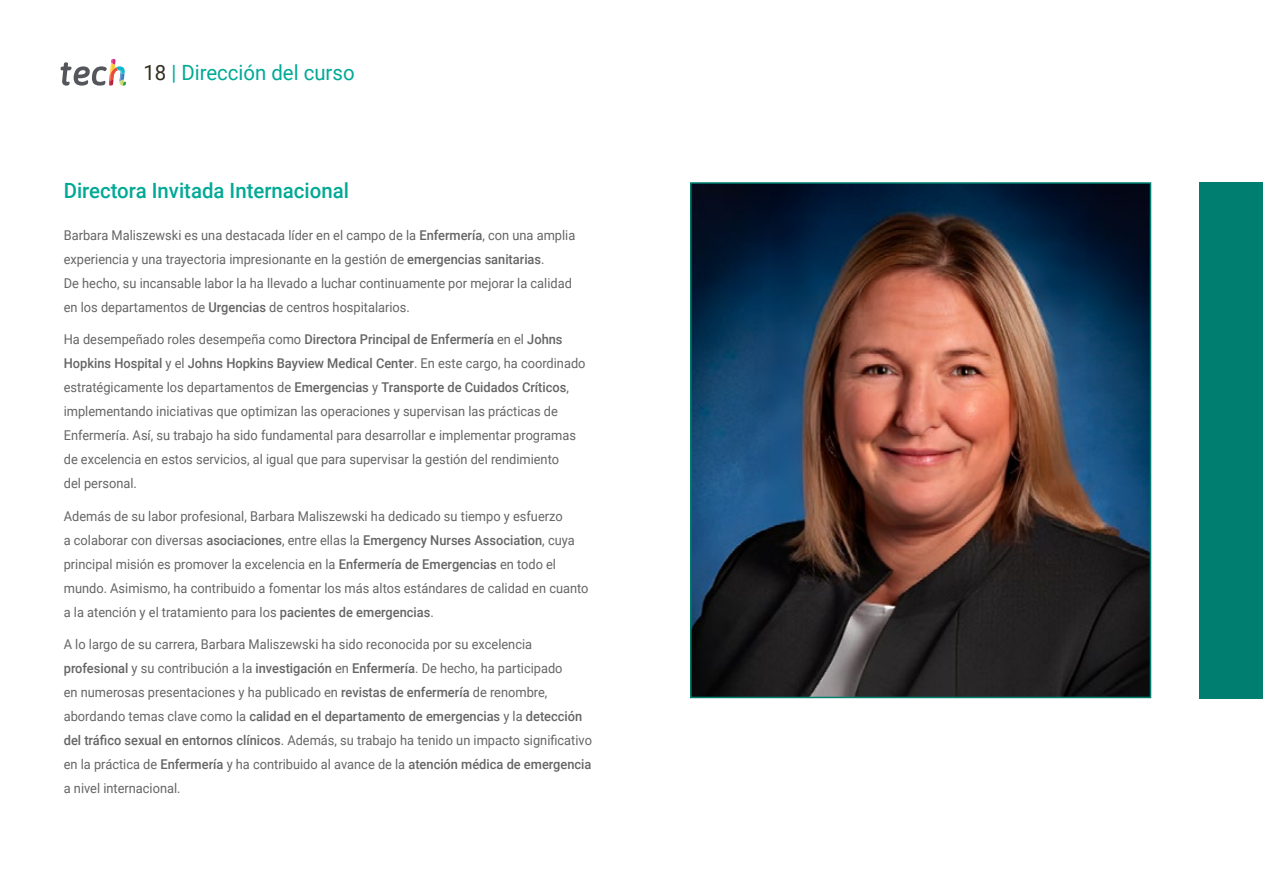
<style>
.page{position:relative;width:1263px;height:893px;background:#fff}
.page>*{position:absolute;margin:0;border:0;box-sizing:border-box;transform-origin:0 0}
.t1{font:500 21px "Roboto";color:#00a996}
.t2{font:21px "Roboto";color:#00a996}
.t3{font:13.5px/24px "Roboto";color:#656565;scale:.95 1}
.s1{color:#312e20}
.s2{font-weight:500}
</style>
<div class="page">
<img style="left:693px;top:185px;width:455px;height:510px">
<div style="left:690px;top:182px;width:461px;height:516px;border:2px solid #007e6f"></div>
<div style="left:1199px;top:182px;width:64px;height:516px;background:#007e70"></div>
<svg style="left:61px;top:59px;width:65px;height:27px"></svg>
<h1 class="t2" style="left:144px;top:57px;width:213px"><span class="s1">18</span> | Dirección del curso</h1>
<h1 class="t1" style="left:64px;top:176px;width:287px">Directora Invitada Internacional</h1>
<p class="t3" style="left:64px;top:222px;width:540px">Barbara Maliszewski es una destacada líder en el campo de la <span class="s2">Enfermería</span>, con una amplia experiencia y una trayectoria impresionante en la gestión de <span class="s2">emergencias sanitarias</span>.<br>De hecho, su incansable labor la ha llevado a luchar continuamente por mejorar la calidad en los departamentos de <span class="s2">Urgencias</span> de centros hospitalarios.</p>
<p class="t3" style="left:64px;top:327px;width:551px">Ha desempeñado roles desempeña como <span class="s2">Directora Principal de Enfermería</span> en el <span class="s2">Johns Hopkins Hospital</span> y el <span class="s2">Johns Hopkins Bayview Medical Center</span>. En este cargo, ha coordinado estratégicamente los departamentos de <span class="s2">Emergencias</span> y <span class="s2">Transporte de Cuidados Críticos</span>, implementando iniciativas que optimizan las operaciones y supervisan las prácticas de Enfermería. Así, su trabajo ha sido fundamental para desarrollar e implementar programas de excelencia en estos servicios, al igual que para supervisar la gestión del rendimiento<br>del personal.</p>
<p class="t3" style="left:64px;top:503px;width:554px">Además de su labor profesional, Barbara Maliszewski ha dedicado su tiempo y esfuerzo<br>a colaborar con diversas <span class="s2">asociaciones</span>, entre ellas la <span class="s2">Emergency Nurses Association</span>, cuya principal misión es promover la excelencia en la <span class="s2">Enfermería de Emergencias</span> en todo el mundo. Asimismo, ha contribuido a fomentar los más altos estándares de calidad en cuanto a la atención y el tratamiento para los <span class="s2">pacientes de emergencias</span>.</p>
<p class="t3" style="left:64px;top:632px;width:557px">A lo largo de su carrera, Barbara Maliszewski ha sido reconocida por su excelencia <span class="s2">profesional</span> y su contribución a la <span class="s2">investigación</span> en <span class="s2">Enfermería</span>. De hecho, ha participado<br>en numerosas presentaciones y ha publicado en <span class="s2">revistas de enfermería</span> de renombre, abordando temas clave como la <span class="s2">calidad en el departamento de emergencias</span> y la <span class="s2">detección del tráfico sexual en entornos clínicos</span>. Además, su trabajo ha tenido un impacto significativo en la práctica de <span class="s2">Enfermería</span> y ha contribuido al avance de la <span class="s2">atención médica de emergencia </span>a nivel internacional.</p>
</div>
